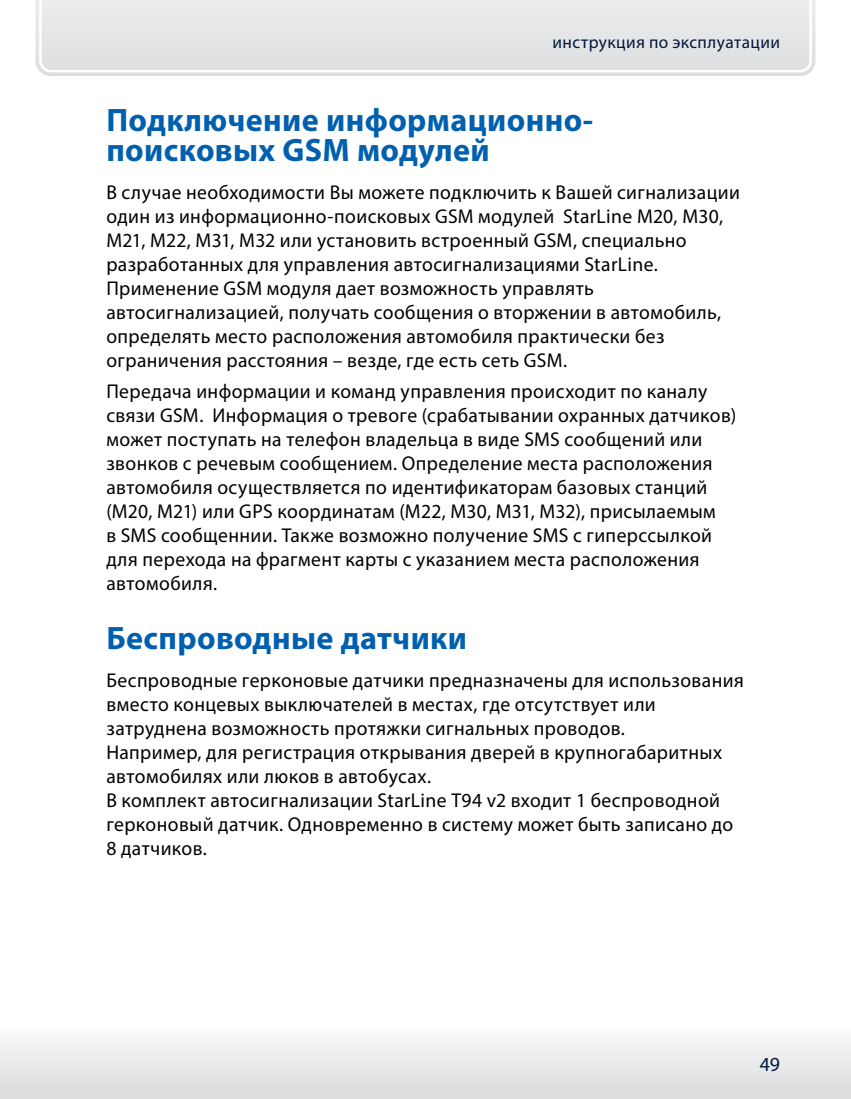
<style>
.page{position:relative;width:851px;height:1099px;background:#fff}
.page>*{position:absolute;margin:0;border:0;box-sizing:border-box;transform-origin:0 0}
.t1{font:700 32.5px/30px "Myriad Pro";letter-spacing:.01em;color:#005fae}
.t2{font:20px/24px "Myriad Pro";letter-spacing:.02em;color:#000}
.t3{font:20px "Myriad Pro";color:#00183b}
.t4{font:17.5px "Myriad Pro";letter-spacing:.025em;color:#00183b}
</style>
<div class="page">
<svg style="left:35px;top:0;width:780px;height:76px;background:#dfe0e2"></svg>
<div style="left:38px;top:0;width:774px;height:74px;background:#e5e6e7"></div>
<div style="left:0;top:1020px;width:850px;height:78px;background:linear-gradient(to bottom,#fff,#d9dadc)"></div>
<p class="t4" style="left:552px;top:32px;width:229px">инструкция по эксплуатации</p>
<h1 class="t1" style="left:106px;top:104px;width:488px">Подключение информационно&shy;поисковых GSM модулей</h1>
<p class="t2" style="left:106px;top:180px;width:635px">В случае необходимости Вы можете подключить к Вашей сигнализации один из информационно-поисковых GSM модулей StarLine М20, M30, М21, М22, M31, М32 или установить встроенный GSM, специально разработанных для управления автосигнализациями StarLine.<br>Применение GSM модуля дает возможность управлять автосигнализацией, получать сообщения о вторжении в автомобиль, определять место расположения автомобиля практически без ограничения расстояния – везде, где есть сеть GSM.</p>
<p class="t2" style="left:106px;top:379px;width:631px">Передача информации и команд управления происходит по каналу связи GSM. Информация о тревоге (срабатывании охранных датчиков) может поступать на телефон владельца в виде SMS сообщений или звонков с речевым сообщением. Определение места расположения автомобиля осуществляется по идентификаторам базовых станций (М20, M21) или GPS координатам (М22, М30, M31, М32), присылаемым<br>в SMS сообщеннии. Также возможно получение SMS с гиперссылкой для перехода на фрагмент карты с указанием места расположения автомобиля.</p>
<h1 class="t1" style="left:106px;top:621px;width:362px">Беспроводные датчики</h1>
<p class="t2" style="left:106px;top:667px;width:639px">Беспроводные герконовые датчики предназначены для использования вместо концевых выключателей в местах, где отсутствует или затруднена возможность протяжки сигнальных проводов.<br>Например, для регистрация открывания дверей в крупногабаритных автомобилях или люков в автобусах.<br>В комплект автосигнализации StarLine T94 v2 входит 1 беспроводной герконовый датчик. Одновременно в систему может быть записано до 8 датчиков.</p>
<p class="t3" style="left:759px;top:1052px;width:22px">49</p>
</div>
